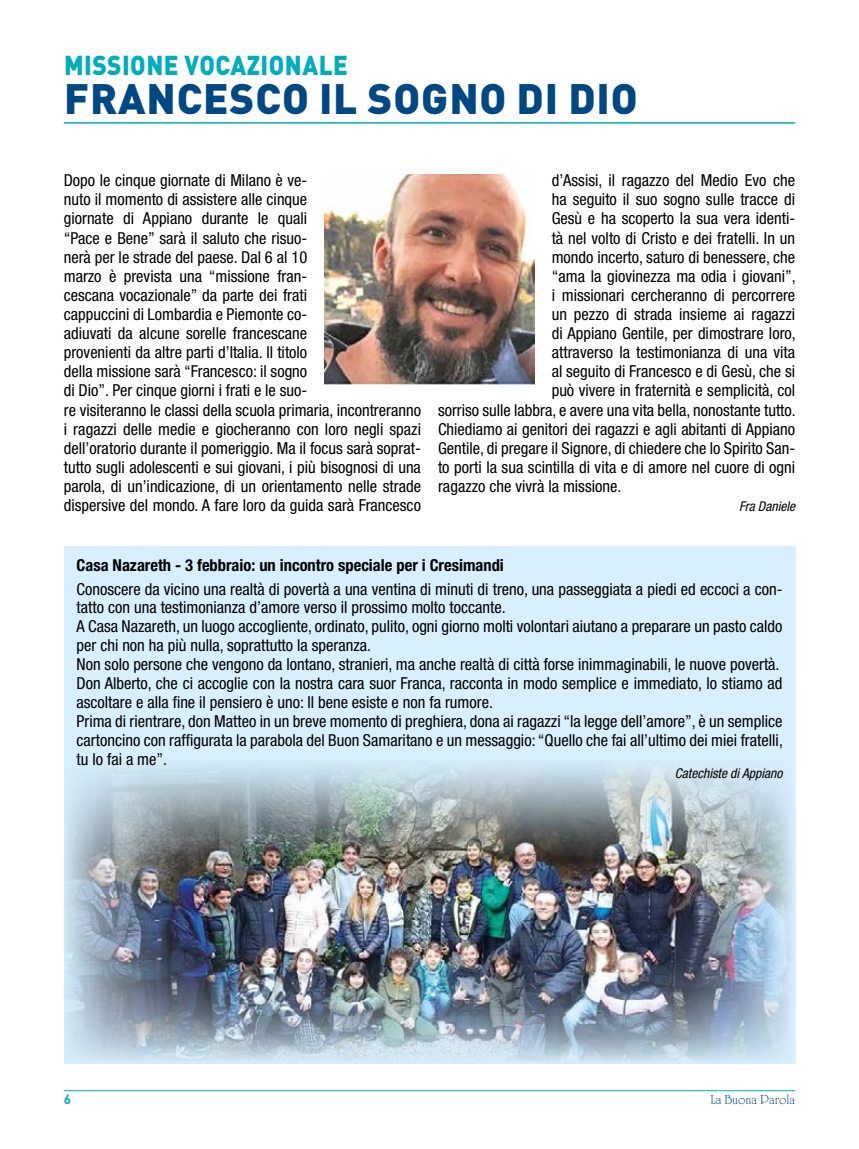
<style>
.page{position:relative;width:859px;height:1149px;background:#fff}
.page>*{position:absolute;margin:0;border:0;box-sizing:border-box;transform-origin:0 0}
.t1{font:900 42px "DIN Pro";letter-spacing:.02em;color:#004884}
.t2{font:900 27px "DIN Pro";letter-spacing:.02em;color:#00adba;scale:.9 1}
.t3{font:condensed 16.5px/19px "Helvetica Neue LT Std";color:#000}
.t4{font:700 condensed 16.5px "Helvetica Neue LT Std";color:#000}
.t5{font:italic condensed 13.5px "Helvetica Neue LT Std";color:#000}
.t6{font:13.5px "University Roman Std";color:#004884}
.t7{font:700 13.5px "DIN Pro";color:#00adba}
</style>
<div class="page">
<hr style="left:64px;top:1089px;width:731px;height:1px;background:#00adba">
<hr style="left:64px;top:122px;width:731px;height:2px;background:#00adba">
<div style="left:64px;top:546px;width:731px;height:517px;background:#d8effd"></div>
<img style="left:324px;top:174px;width:211px;height:210px">
<img style="left:65px;top:765px;width:727px;height:296px">
<h2 class="t2" style="left:64px;top:42px;width:317px">MISSIONE VOCAZIONALE</h2>
<h1 class="t1" style="left:64px;top:62px;width:575px">FRANCESCO IL SOGNO DI DIO</h1>
<p class="t3" style="left:64px;top:171px;width:359px">Dopo le cinque giornate di Milano è ve-<br>nuto il momento di assistere alle cinque<br>giornate di Appiano durante le quali<br>“Pace e Bene” sarà il saluto che risuo-<br>nerà per le strade del paese. Dal 6 al 10<br>marzo è prevista una “missione fran-<br>cescana vocazionale” da parte dei frati<br>cappuccini di Lombardia e Piemonte co-<br>adiuvati da alcune sorelle francescane<br>provenienti da altre parti d’Italia. Il titolo<br>della missione sarà “Francesco: il sogno<br>di Dio”. Per cinque giorni i frati e le suo-<br>re visiteranno le classi della scuola primaria, incontreranno i ragazzi delle medie e giocheranno con loro negli spazi dell’oratorio durante il pomeriggio. Ma il focus sarà soprat&shy;tutto sugli adolescenti e sui giovani, i più bisognosi di una parola, di un’indicazione, di un orientamento nelle strade dispersive del mondo. A fare loro da guida sarà Francesco</p>
<p class="t3" style="left:552px;top:171px;width:245px">d’Assisi, il ragazzo del Medio Evo che</p>
<p class="t3" style="left:552px;top:190px;width:245px">ha seguito il suo sogno sulle tracce di</p>
<p class="t3" style="left:552px;top:209px;width:245px">Gesù e ha scoperto la sua vera identi-</p>
<p class="t3" style="left:552px;top:228px;width:245px">tà nel volto di Cristo e dei fratelli. In un</p>
<p class="t3" style="left:552px;top:247px;width:245px">mondo incerto, saturo di benessere, che</p>
<p class="t3" style="left:552px;top:266px;width:246px">“ama la giovinezza ma odia i giovani”,</p>
<p class="t3" style="left:552px;top:285px;width:245px">i missionari cercheranno di percorrere</p>
<p class="t3" style="left:552px;top:304px;width:245px">un pezzo di strada insieme ai ragazzi</p>
<p class="t3" style="left:552px;top:323px;width:246px">di Appiano Gentile, per dimostrare loro,</p>
<p class="t3" style="left:552px;top:342px;width:245px">attraverso la testimonianza di una vita</p>
<p class="t3" style="left:552px;top:362px;width:245px">al seguito di Francesco e di Gesù, che si</p>
<p class="t3" style="left:552px;top:381px;width:245px">può vivere in fraternità e semplicità, col</p>
<p class="t3" style="left:438px;top:400px;width:359px">sorriso sulle labbra, e avere una vita bella, nonostante tutto.</p>
<p class="t3" style="left:438px;top:419px;width:359px">Chiediamo ai genitori dei ragazzi e agli abitanti di Appiano</p>
<p class="t3" style="left:438px;top:438px;width:359px">Gentile, di pregare il Signore, di chiedere che lo Spirito San-</p>
<p class="t3" style="left:438px;top:457px;width:359px">to porti la sua scintilla di vita e di amore nel cuore di ogni</p>
<p class="t3" style="left:438px;top:476px;width:185px">ragazzo che vivrà la missione.</p>
<p class="t5" style="left:739px;top:498px;width:58px">Fra Daniele</p>
<p class="t4" style="left:77px;top:555px;width:429px">Casa Nazareth - 3 febbraio: un incontro speciale per i Cresimandi</p>
<p class="t3" style="left:77px;top:579px;width:708px">Conoscere da vicino una realtà di povertà a una ventina di minuti di treno, una passeggiata a piedi ed eccoci a con&shy;tatto con una testimonianza d’amore verso il prossimo molto toccante.<br>A Casa Nazareth, un luogo accogliente, ordinato, pulito, ogni giorno molti volontari aiutano a preparare un pasto caldo per chi non ha più nulla, soprattutto la speranza.<br>Non solo persone che vengono da lontano, stranieri, ma anche realtà di città forse inimmaginabili, le nuove povertà.<br>Don Alberto, che ci accoglie con la nostra cara suor Franca, racconta in modo semplice e immediato, lo stiamo ad ascoltare e alla fine il pensiero è uno: Il bene esiste e non fa rumore.<br>Prima di rientrare, don Matteo in un breve momento di preghiera, dona ai ragazzi “la legge dell’amore”, è un semplice cartoncino con raffigurata la parabola del Buon Samaritano e un messaggio: “Quello che fai all’ultimo dei miei fratelli, tu lo fai a me”.</p>
<p class="t5" style="left:675px;top:765px;width:109px">Catechiste di Appiano</p>
<p class="t7" style="left:64px;top:1087px;width:9px">6</p>
<p class="t6" style="left:710px;top:1091px;width:86px">La Buona Parola</p>
</div>
